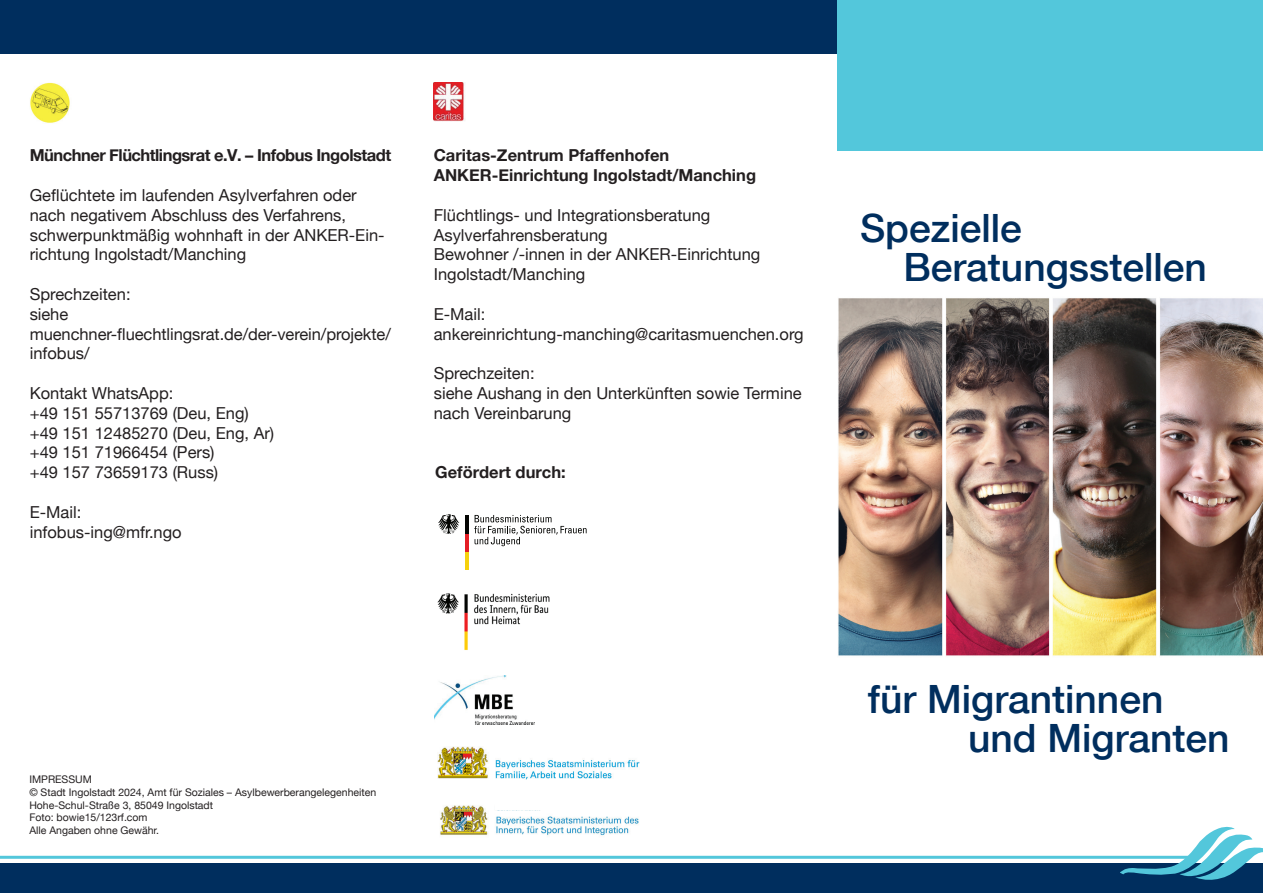
<style>
.page{position:relative;width:1263px;height:893px;background:#fff}
.page>*{position:absolute;margin:0;border:0;box-sizing:border-box;transform-origin:0 0}
.t1{font:500 39px/39px "Helvetica Neue";color:#002e5e}
.t2{font:16.5px/19.8px "Helvetica Neue";color:#231f20}
.t3{font:700 16.5px/19.8px "Helvetica Neue";color:#231f20}
.t4{font:700 16.5px "Helvetica Neue";letter-spacing:-.03em;color:#231f20}
.t5{font:10.5px/12.6px "Helvetica Neue";color:#231f20}
</style>
<div class="page">
<div style="left:0;top:0;width:844px;height:53px;background:#002e5e"></div>
<img style="left:838px;top:298px;width:425px;height:358px">
<div style="left:838px;top:0;width:425px;height:151px;background:#53c7db"></div>
<div style="left:0;top:863px;width:1263px;height:30px;background:#002e5e"></div>
<hr style="left:0;top:856px;width:1193px;height:3px;background:#53c7db">
<svg style="left:1120px;top:826px;width:143px;height:54px"></svg>
<img style="left:434px;top:82px;width:31px;height:40px">
<img style="left:30px;top:82px;width:40px;height:41px">
<svg style="left:474px;top:515px;width:113px;height:31px"></svg>
<hr style="left:465px;top:552px;width:3px;height:18px;background:#f6d10d">
<hr style="left:465px;top:533px;width:3px;height:19px;background:#e41e25">
<hr style="left:465px;top:515px;width:3px;height:18px;background:#040503">
<svg style="left:438px;top:514px;width:21px;height:20px"></svg>
<img style="left:437px;top:593px;width:113px;height:57px">
<img style="left:438px;top:746px;width:201px;height:33px">
<img style="left:435px;top:676px;width:100px;height:48px">
<svg style="left:435px;top:677px;width:1px;height:25px"></svg>
<img style="left:440px;top:805px;width:199px;height:31px">
<div style="left:495px;top:797px;width:54px;height:13px;background:#fff"></div>
<p class="t4" style="left:30px;top:145px;width:363px">Münchner Flüchtlingsrat e.V. – Infobus Ingolstadt</p>
<p class="t2" style="left:30px;top:186px;width:356px">Geflüchtete im laufenden Asylverfahren oder nach negativem Abschluss des Verfahrens, schwerpunktmäßig wohnhaft in der ANKER-Ein&shy;richtung Ingolstadt/Manching</p>
<p class="t2" style="left:30px;top:285px;width:363px">Sprechzeiten:<br>siehe muenchner-fluechtlingsrat.de/der-verein/projekte/ infobus/</p>
<p class="t2" style="left:30px;top:384px;width:246px">Kontakt WhatsApp:<br>+49 151 55713769 (Deu, Eng) +49 151 12485270 (Deu, Eng, Ar) +49 151 71966454 (Pers)<br>+49 157 73659173 (Russ)</p>
<p class="t2" style="left:30px;top:503px;width:153px">E-Mail: infobus-ing@mfr.ngo</p>
<p class="t3" style="left:434px;top:145px;width:324px">Caritas-Zentrum Pfaffenhofen<br>ANKER-Einrichtung Ingolstadt/Manching</p>
<p class="t2" style="left:434px;top:206px;width:328px">Flüchtlings- und Integrationsberatung Asylverfahrensberatung<br>Bewohner /-innen in der ANKER-Einrichtung Ingolstadt/Manching</p>
<p class="t2" style="left:434px;top:305px;width:371px">E-Mail: ankereinrichtung-manching@caritasmuenchen.org</p>
<p class="t2" style="left:434px;top:364px;width:369px">Sprechzeiten:<br>siehe Aushang in den Unterkünften sowie Termine nach Vereinbarung</p>
<p class="t3" style="left:435px;top:462px;width:132px">Gefördert durch:</p>
<p class="t5" style="left:29px;top:774px;width:348px">IMPRESSUM<br>© Stadt Ingolstadt 2024, Amt für Soziales – Asylbewerberangelegenheiten Hohe-Schul-Straße 3, 85049 Ingolstadt<br>Foto: bowie15/123rf.com<br>Alle Angaben ohne Gewähr.</p>
<h1 class="t1" style="left:903px;top:208px;width:305px;text-indent:-43px">Spezielle<br>Beratungsstellen</h1>
<h1 class="t1" style="left:968px;top:679px;width:263px;text-indent:-100px">für Migrantinnen und Migranten</h1>
</div>
